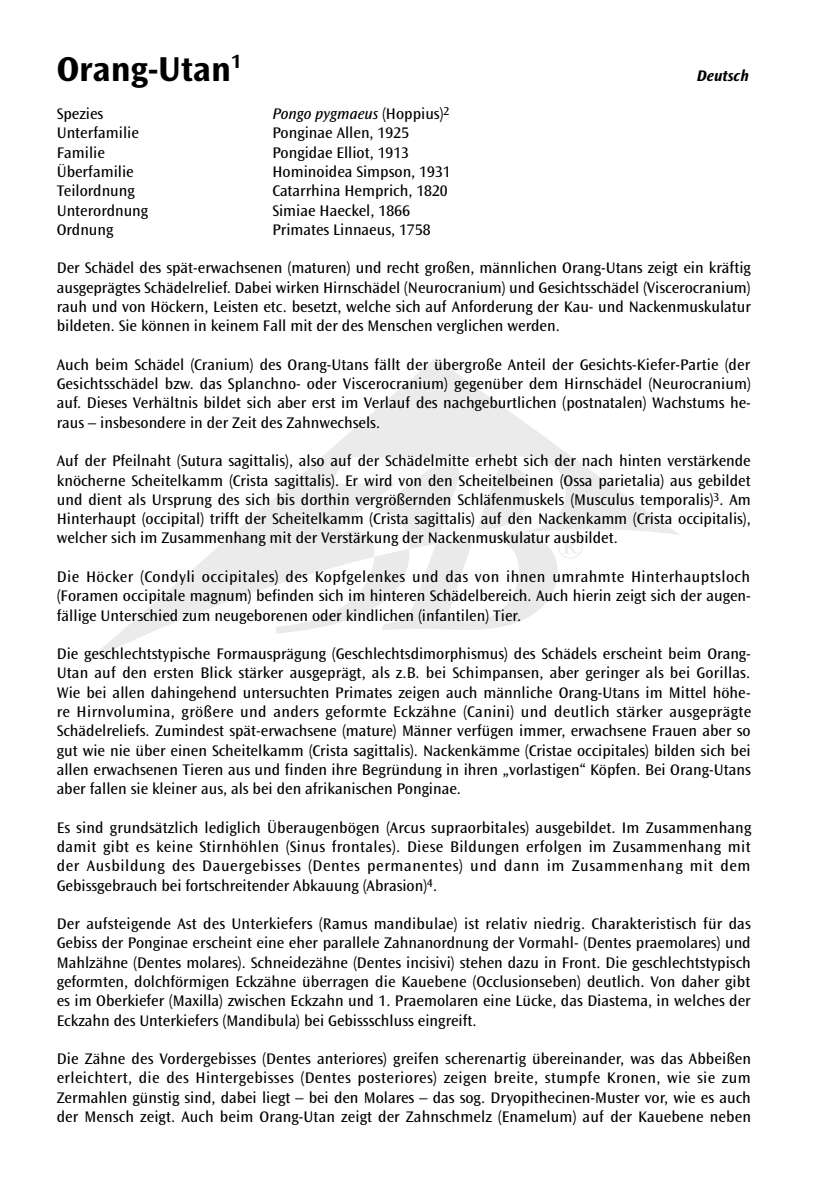
<style>
.page{position:relative;width:836px;height:1191px;background:#fff}
.page>*{position:absolute;margin:0;border:0;box-sizing:border-box;transform-origin:0 0}
.t1{font:36.2px "Perpetua";color:#eaeaea}
.Titel_Linke_Seite{font:700 36px "Ocean Sans";color:#000}
.Fließtext{font:16px/19.2px "Ocean Sans";color:#000;text-align:justify}
.Fließtext-2{font:italic 16px "Ocean Sans";color:#000}
.Sprache_rechts{font:italic 700 16px "Ocean Sans";color:#000}
.s1{font-style:normal}
</style>
<div class="page">
<svg style="left:85px;top:358px;width:594px;height:305px"></svg>
<svg style="left:276px;top:456px;width:289px;height:177px"></svg>
<p class="Titel_Linke_Seite" style="left:57px;top:49px;width:186px">Orang-Utan<sup>1</sup></p>
<p class="Sprache_rechts" style="left:696px;top:66px;width:53px">Deutsch</p>
<p class="Fließtext" style="left:57px;top:104px;width:48px">Spezies</p>
<p class="Fließtext-2" style="left:272px;top:105px;width:178px">Pongo pygmaeus <span class="s1">(Hoppius)</span><sup>2</sup></p>
<p class="Fließtext" style="left:57px;top:124px;width:84px">Unterfamilie</p>
<p class="Fließtext" style="left:272px;top:124px;width:138px">Ponginae Allen, 1925</p>
<p class="Fließtext" style="left:57px;top:143px;width:50px">Familie</p>
<p class="Fließtext" style="left:272px;top:143px;width:138px">Pongidae Elliot, 1913</p>
<p class="Fließtext" style="left:57px;top:162px;width:78px">Überfamilie</p>
<p class="Fließtext" style="left:272px;top:162px;width:180px">Hominoidea Simpson, 1931</p>
<p class="Fließtext" style="left:57px;top:182px;width:79px">Teilordnung</p>
<p class="Fließtext" style="left:272px;top:182px;width:177px">Catarrhina Hemprich, 1820</p>
<p class="Fließtext" style="left:57px;top:201px;width:93px">Unterordnung</p>
<p class="Fließtext" style="left:272px;top:201px;width:139px">Simiae Haeckel, 1866</p>
<p class="Fließtext" style="left:57px;top:220px;width:58px">Ordnung</p>
<p class="Fließtext" style="left:272px;top:220px;width:159px">Primates Linnaeus, 1758</p>
<p class="Fließtext" style="left:57px;top:259px;width:695px">Der Schädel des spät-erwachsenen (maturen) und recht großen, männlichen Orang-Utans zeigt ein kräftig ausgeprägtes Schädelrelief. Dabei wirken Hirnschädel (Neurocranium) und Gesichtsschädel (Viscerocranium) rauh und von Höckern, Leisten etc. besetzt, welche sich auf Anforderung der Kau- und Nackenmuskulatur bildeten. Sie können in keinem Fall mit der des Menschen verglichen werden.</p>
<p class="Fließtext" style="left:57px;top:355px;width:695px">Auch beim Schädel (Cranium) des Orang-Utans fällt der übergroße Anteil der Gesichts-Kiefer-Partie (der Gesichtsschädel bzw. das Splanchno- oder Viscerocranium) gegenüber dem Hirnschädel (Neurocranium) auf. Dieses Verhältnis bildet sich aber erst im Verlauf des nachgeburtlichen (postnatalen) Wachstums he&shy;raus – insbesondere in der Zeit des Zahnwechsels.</p>
<p class="Fließtext" style="left:57px;top:451px;width:695px">Auf der Pfeilnaht (Sutura sagittalis), also auf der Schädelmitte erhebt sich der nach hinten verstärkende knöcherne Scheitelkamm (Crista sagittalis). Er wird von den Scheitelbeinen (Ossa parietalia) aus gebildet und dient als Ursprung des sich bis dorthin vergrößernden Schläfenmuskels (Musculus temporalis)<sup>3</sup>. Am Hinterhaupt (occipital) trifft der Scheitelkamm (Crista sagittalis) auf den Nackenkamm (Crista occipitalis), welcher sich im Zusammenhang mit der Verstärkung der Nackenmuskulatur ausbildet.</p>
<p class="Fließtext" style="left:57px;top:567px;width:695px">Die Höcker (Condyli occipitales) des Kopfgelenkes und das von ihnen umrahmte Hinterhauptsloch (Foramen occipitale magnum) befinden sich im hinteren Schädelbereich. Auch hierin zeigt sich der augen&shy;fällige Unterschied zum neugeborenen oder kindlichen (infantilen) Tier.</p>
<p class="Fließtext" style="left:57px;top:644px;width:695px">Die geschlechtstypische Formausprägung (Geschlechtsdimorphismus) des Schädels erscheint beim Orang-Utan auf den ersten Blick stärker ausgeprägt, als z.B. bei Schimpansen, aber geringer als bei Gorillas.<br>Wie bei allen dahingehend untersuchten Primates zeigen auch männliche Orang-Utans im Mittel höhe&shy;re Hirnvolumina, größere und anders geformte Eckzähne (Canini) und deutlich stärker ausgeprägte Schädelreliefs. Zumindest spät-erwachsene (mature) Männer verfügen immer, erwachsene Frauen aber so gut wie nie über einen Scheitelkamm (Crista sagittalis). Nackenkämme (Cristae occipitales) bilden sich bei allen erwachsenen Tieren aus und finden ihre Begründung in ihren „vorlastigen“ Köpfen. Bei Orang-Utans aber fallen sie kleiner aus, als bei den afrikanischen Ponginae.</p>
<p class="Fließtext" style="left:57px;top:818px;width:695px">Es sind grundsätzlich lediglich Überaugenbögen (Arcus supraorbitales) ausgebildet. Im Zusammenhang damit gibt es keine Stirnhöhlen (Sinus frontales). Diese Bildungen erfolgen im Zusammenhang mit der Ausbildung des Dauergebisses (Dentes permanentes) und dann im Zusammenhang mit dem Gebissgebrauch bei fortschreitender Abkauung (Abrasion)<sup>4</sup>.</p>
<p class="Fließtext" style="left:57px;top:914px;width:695px">Der aufsteigende Ast des Unterkiefers (Ramus mandibulae) ist relativ niedrig. Charakteristisch für das Gebiss der Ponginae erscheint eine eher parallele Zahnanordnung der Vormahl- (Dentes praemolares) und Mahlzähne (Dentes molares). Schneidezähne (Dentes incisivi) stehen dazu in Front. Die geschlechtstypisch geformten, dolchförmigen Eckzähne überragen die Kauebene (Occlusionseben) deutlich. Von daher gibt es im Oberkiefer (Maxilla) zwischen Eckzahn und 1. Praemolaren eine Lücke, das Diastema, in welches der Eckzahn des Unterkiefers (Mandibula) bei Gebissschluss eingreift.</p>
<p class="Fließtext" style="left:57px;top:1049px;width:695px">Die Zähne des Vordergebisses (Dentes anteriores) greifen scherenartig übereinander, was das Abbeißen erleichtert, die des Hintergebisses (Dentes posteriores) zeigen breite, stumpfe Kronen, wie sie zum Zermahlen günstig sind, dabei liegt – bei den Molares – das sog. Dryopithecinen-Muster vor, wie es auch der Mensch zeigt. Auch beim Orang-Utan zeigt der Zahnschmelz (Enamelum) auf der Kauebene neben</p>
<p class="t1" style="left:556px;top:529px;width:29px">®</p>
</div>
